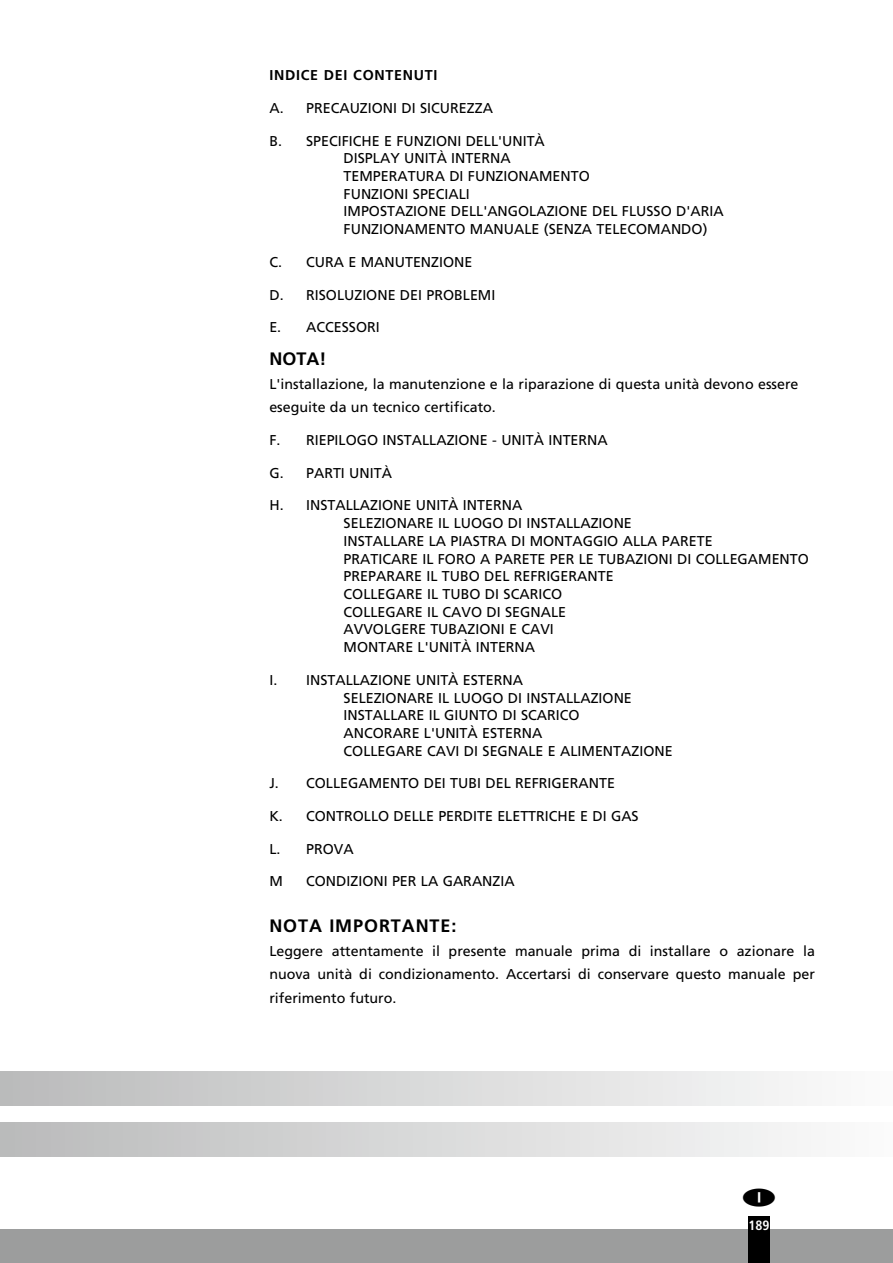
<style>
.page{position:relative;width:893px;height:1263px;background:#fff}
.page>*{position:absolute;margin:0;border:0;box-sizing:border-box;transform-origin:0 0}
.subkop{font:700 18px "Frutiger LT Std";letter-spacing:.05em;color:#000}
.intro{font:700 18px "Frutiger LT Std";color:#000}
.intro-2{font:14.25px/23.7px "Frutiger LT Std";color:#000}
.body_vet{font:14.25px/23.7px "Frutiger LT Std";color:#000;text-align:justify}
.intro-3{font:700 14.25px "Frutiger LT Std";letter-spacing:.05em;color:#000}
.t1{font:700 condensed 13.5px "Frutiger LT Std";color:#fff}
</style>
<div class="page">
<div style="left:0;top:1229px;width:893px;height:34px;background:#9c9d9d"></div>
<div style="left:748px;top:1216px;width:22px;height:47px;background:#000"></div>
<div style="left:0;top:1071px;width:893px;height:35px;background:linear-gradient(to right,#babbbb,#fcfcfc)"></div>
<div style="left:0;top:1123px;width:893px;height:34px;background:linear-gradient(to right,#babbbb,#fbfbfb)"></div>
<p class="intro-3" style="left:269px;top:67px;width:169px">INDICE DEI CONTENUTI</p>
<p class="intro-2" style="left:269px;top:96px;width:225px">A. PRECAUZIONI DI SICUREZZA</p>
<p class="intro-2" style="left:269px;top:129px;width:277px">B. SPECIFICHE E FUNZIONI DELL'UNITÀ</p>
<p class="intro-2" style="left:344px;top:147px;width:169px">DISPLAY UNITÀ INTERNA</p>
<p class="intro-2" style="left:344px;top:164px;width:248px">TEMPERATURA DI FUNZIONAMENTO</p>
<p class="intro-2" style="left:344px;top:182px;width:128px">FUNZIONI SPECIALI</p>
<p class="intro-2" style="left:344px;top:200px;width:382px">IMPOSTAZIONE DELL'ANGOLAZIONE DEL FLUSSO D'ARIA</p>
<p class="intro-2" style="left:344px;top:217px;width:365px">FUNZIONAMENTO MANUALE (SENZA TELECOMANDO)</p>
<p class="intro-2" style="left:269px;top:250px;width:204px">C. CURA E MANUTENZIONE</p>
<p class="intro-2" style="left:269px;top:283px;width:227px">D. RISOLUZIONE DEI PROBLEMI</p>
<p class="intro-2" style="left:269px;top:315px;width:112px">E. ACCESSORI</p>
<p class="intro" style="left:269px;top:348px;width:59px">NOTA!</p>
<p class="intro-2" style="left:269px;top:372px;width:531px">L'installazione, la manutenzione e la riparazione di questa unità devono essere eseguite da un tecnico certificato.</p>
<p class="intro-2" style="left:269px;top:428px;width:340px">F. RIEPILOGO INSTALLAZIONE - UNITÀ INTERNA</p>
<p class="intro-2" style="left:269px;top:461px;width:124px">G. PARTI UNITÀ</p>
<p class="intro-2" style="left:269px;top:494px;width:254px">H. INSTALLAZIONE UNITÀ INTERNA</p>
<p class="intro-2" style="left:344px;top:511px;width:290px">SELEZIONARE IL LUOGO DI INSTALLAZIONE</p>
<p class="intro-2" style="left:344px;top:529px;width:370px">INSTALLARE LA PIASTRA DI MONTAGGIO ALLA PARETE</p>
<p class="intro-2" style="left:344px;top:547px;width:467px">PRATICARE IL FORO A PARETE PER LE TUBAZIONI DI COLLEGAMENTO</p>
<p class="intro-2" style="left:344px;top:564px;width:272px">PREPARARE IL TUBO DEL REFRIGERANTE</p>
<p class="intro-2" style="left:344px;top:582px;width:220px">COLLEGARE IL TUBO DI SCARICO</p>
<p class="intro-2" style="left:344px;top:600px;width:224px">COLLEGARE IL CAVO DI SEGNALE</p>
<p class="intro-2" style="left:344px;top:618px;width:212px">AVVOLGERE TUBAZIONI E CAVI</p>
<p class="intro-2" style="left:344px;top:635px;width:193px">MONTARE L'UNITÀ INTERNA</p>
<p class="intro-2" style="left:269px;top:668px;width:255px">I. INSTALLAZIONE UNITÀ ESTERNA</p>
<p class="intro-2" style="left:344px;top:686px;width:290px">SELEZIONARE IL LUOGO DI INSTALLAZIONE</p>
<p class="intro-2" style="left:344px;top:703px;width:237px">INSTALLARE IL GIUNTO DI SCARICO</p>
<p class="intro-2" style="left:344px;top:721px;width:200px">ANCORARE L'UNITÀ ESTERNA</p>
<p class="intro-2" style="left:344px;top:739px;width:331px">COLLEGARE CAVI DI SEGNALE E ALIMENTAZIONE</p>
<p class="intro-2" style="left:269px;top:771px;width:347px">J. COLLEGAMENTO DEI TUBI DEL REFRIGERANTE</p>
<p class="intro-2" style="left:269px;top:804px;width:371px">K. CONTROLLO DELLE PERDITE ELETTRICHE E DI GAS</p>
<p class="intro-2" style="left:269px;top:837px;width:86px">L. PROVA</p>
<p class="intro-2" style="left:269px;top:870px;width:15px">M</p>
<p class="intro-2" style="left:306px;top:870px;width:210px">CONDIZIONI PER LA GARANZIA</p>
<p class="subkop" style="left:269px;top:915px;width:189px">NOTA IMPORTANTE:</p>
<p class="body_vet" style="left:269px;top:939px;width:547px">Leggere attentamente il presente manuale prima di installare o azionare la nuova unità di condizionamento. Accertarsi di conservare questo manuale per riferimento futuro.</p>
<p class="t1" style="left:748px;top:1217px;width:23px">189</p>
</div>
